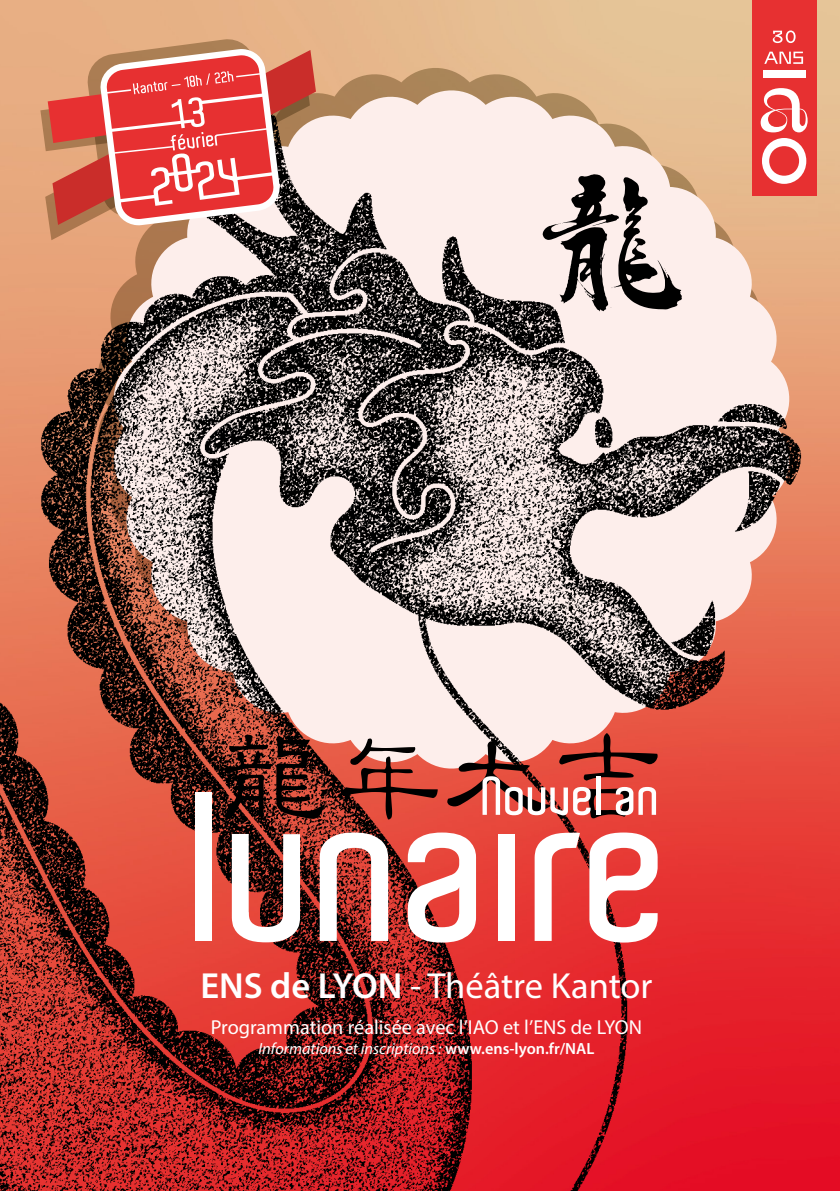
<style>
.page{position:relative;width:840px;height:1191px;background:#fff}
.page>*{position:absolute;margin:0;border:0;box-sizing:border-box;transform-origin:0 0}
.t1{font:36.4px "Myriad Pro";color:#fff}
.t2{font:20.2px "Myriad Pro";color:#fff}
.t3{font:italic 16.2px "Myriad Pro";color:#fff}
.s1{font-weight:600}
.s2{font-weight:600;font-style:normal}
</style>
<div class="page">
<img style="left:0;top:0;width:226px;height:978px">
<img style="left:226px;top:0;width:574px;height:978px">
<img style="left:800px;top:0;width:39px;height:1191px">
<img style="left:0;top:978px;width:801px;height:213px">
<svg style="left:542px;top:174px;width:139px;height:137px;background:#a69c9a"></svg>
<svg style="left:224px;top:734px;width:101px;height:84px;background:#60281f"></svg>
<svg style="left:341px;top:738px;width:96px;height:81px;background:#b55d52"></svg>
<svg style="left:447px;top:733px;width:210px;height:85px;background:#c46e66"></svg>
<div style="left:195px;top:792px;width:17px;height:149px;background:#fff"></div>
<svg style="left:232px;top:834px;width:68px;height:108px"></svg>
<svg style="left:319px;top:832px;width:69px;height:109px"></svg>
<svg style="left:407px;top:832px;width:69px;height:110px"></svg>
<div style="left:498px;top:834px;width:16px;height:107px;background:#fff"></div>
<svg style="left:534px;top:832px;width:45px;height:109px"></svg>
<svg style="left:589px;top:832px;width:68px;height:110px"></svg>
<div style="left:751px;top:0;width:65px;height:195px;background:#e73031"></div>
<div style="left:762px;top:71px;width:43px;height:7px;background:#fff"></div>
<svg style="left:762px;top:138px;width:43px;height:46px"></svg>
<svg style="left:772px;top:30px;width:23px;height:13px"></svg>
<svg style="left:764px;top:52px;width:38px;height:12px"></svg>
<svg style="left:760px;top:88px;width:47px;height:44px"></svg>
<svg style="left:45px;top:225px;width:265px;height:15px;background:#b7937c"></svg>
<svg style="left:281px;top:50px;width:35px;height:175px;background:#b68276"></svg>
<svg style="left:40px;top:38px;width:241px;height:187px;background:#e06e63"></svg>
<p class="t1" style="left:200px;top:963px;width:453px"><span class="s1">ENS de LYON</span> - Théâtre Kantor</p>
<p class="t2" style="left:211px;top:1015px;width:432px">Programmation réalisée avec l’IAO et l’ENS de LYON</p>
<p class="t3" style="left:258px;top:1038px;width:337px">Informations et inscriptions : <span class="s2">www.ens-lyon.fr/NAL</span></p>
</div>
